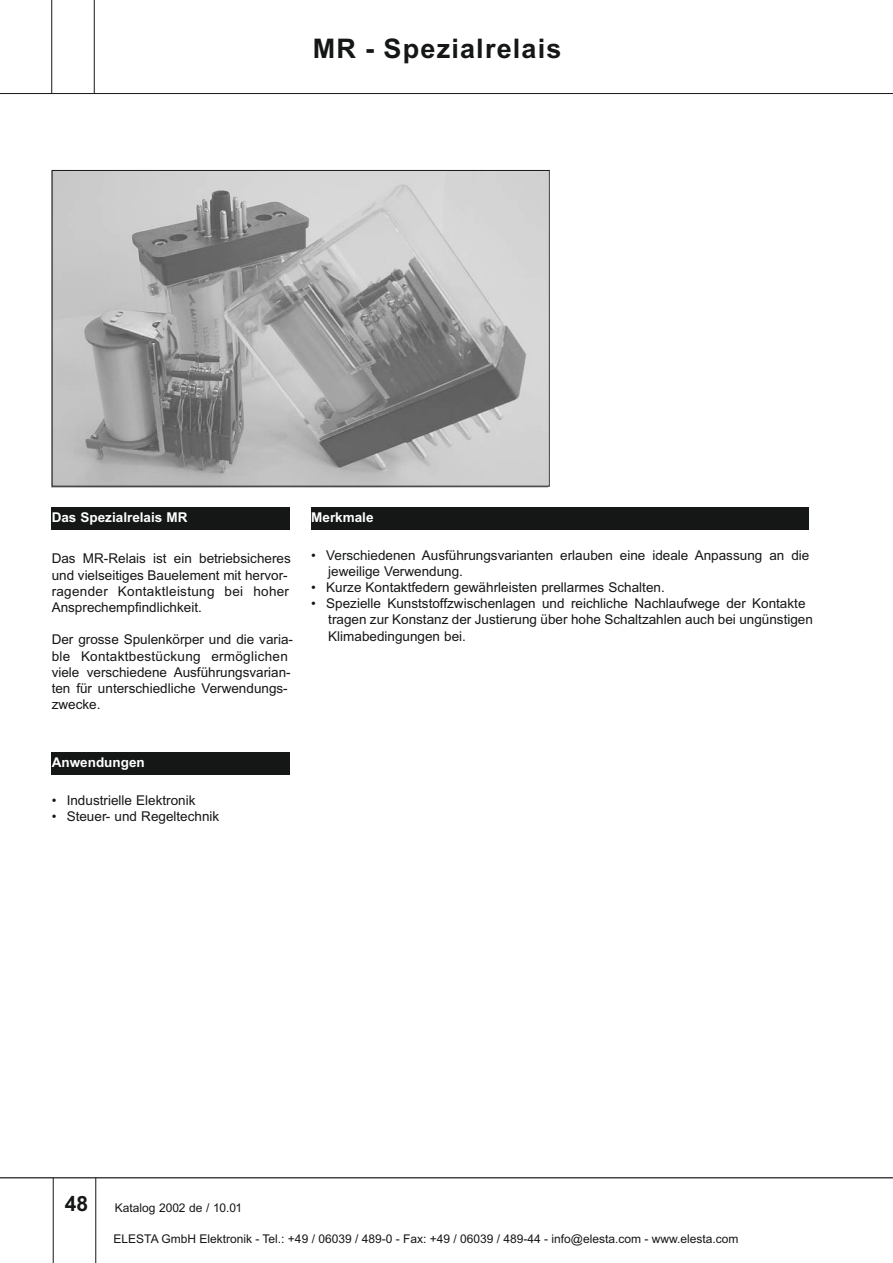
<style>
.page{position:relative;width:893px;height:1263px;background:#fff}
.page>*{position:absolute;margin:0;border:0;box-sizing:border-box;transform-origin:0 0}
.t1{font:700 27px "Arial";letter-spacing:.045em;color:#151616}
.t2{font:700 21px "Arial";color:#151616}
.t3{font:13.5px/16.2px "Arial";color:#151616}
.t4{font:700 13.5px "Arial";color:#fff}
.t5{font:12px "Arial";color:#151616}
</style>
<div class="page">
<hr style="left:51px;top:0;width:1px;height:94px;background:#151616">
<hr style="left:94px;top:0;width:1px;height:94px;background:#151616">
<hr style="left:0;top:93px;width:892px;height:1px;background:#151616">
<hr style="left:0;top:1177px;width:892px;height:1px;background:#151616">
<hr style="left:53px;top:1178px;width:1px;height:85px;background:#151616">
<hr style="left:95px;top:1178px;width:1px;height:85px;background:#151616">
<img style="left:52px;top:172px;width:495px;height:316px">
<div style="left:52px;top:170px;width:497px;height:317px;border:1px solid #151616"></div>
<div style="left:52px;top:507px;width:238px;height:22px;background:#151616"></div>
<div style="left:311px;top:507px;width:498px;height:22px;background:#151616"></div>
<div style="left:52px;top:753px;width:238px;height:22px;background:#151616"></div>
<h1 class="t1" style="left:313px;top:38px;width:250px">MR - Spezialrelais</h1>
<p class="t4" style="left:52px;top:512px;width:137px">Das Spezialrelais MR</p>
<p class="t3" style="left:52px;top:552px;width:240px">Das MR-Relais ist ein betriebsicheres und vielseitiges Bauelement mit hervor&shy;ragender Kontaktleistung bei hoher Ansprechempfindlichkeit.</p>
<p class="t3" style="left:52px;top:633px;width:243px">Der grosse Spulenkörper und die varia&shy;ble Kontaktbestückung ermöglichen viele verschiedene Ausführungsvarian&shy;ten für unterschiedliche Verwendungs&shy;zwecke.</p>
<p class="t4" style="left:52px;top:757px;width:95px">Anwendungen</p>
<p class="t3" style="left:52px;top:794px;width:145px">• Industrielle Elektronik</p>
<p class="t3" style="left:52px;top:810px;width:169px">• Steuer- und Regeltechnik</p>
<p class="t4" style="left:311px;top:512px;width:64px">Merkmale</p>
<p class="t3" style="left:328px;top:548px;width:482px;text-indent:-17px">• Verschiedenen Ausführungsvarianten erlauben eine ideale Anpassung an die jeweilige Verwendung.</p>
<p class="t3" style="left:311px;top:580px;width:355px">• Kurze Kontaktfedern gewährleisten prellarmes Schalten.</p>
<p class="t3" style="left:328px;top:597px;width:486px;text-indent:-17px">• Spezielle Kunststoffzwischenlagen und reichliche Nachlaufwege der Kontakte tragen zur Konstanz der Justierung über hohe Schaltzahlen auch bei ungünstigen<br>Klimabedingungen bei.</p>
<h2 class="t2" style="left:65px;top:1196px;width:25px">48</h2>
<p class="t5" style="left:115px;top:1203px;width:129px">Katalog 2002 de / 10.01</p>
<p class="t5" style="left:114px;top:1234px;width:626px">ELESTA GmbH Elektronik - Tel.: +49 / 06039 / 489-0 - Fax: +49 / 06039 / 489-44 - info@elesta.com - www.elesta.com</p>
</div>
